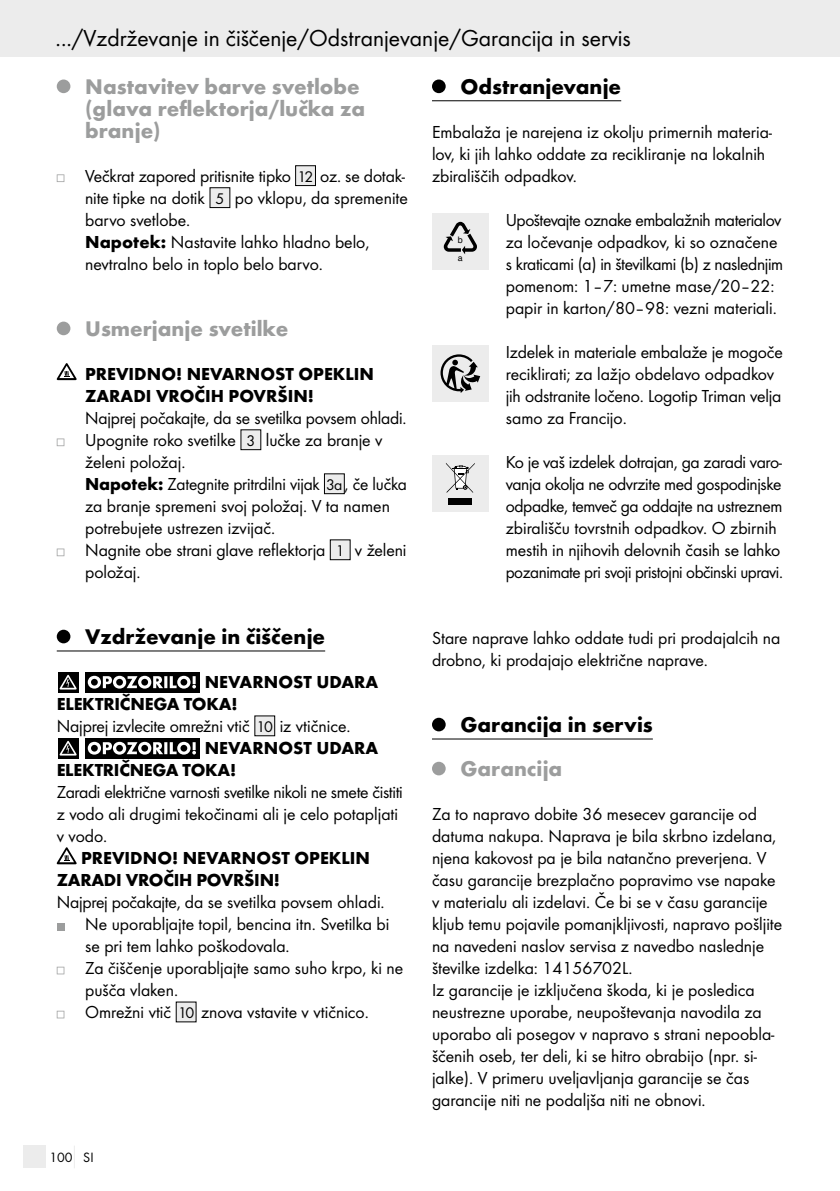
<style>
.page{position:relative;width:840px;height:1191px;background:#fff}
.page>*{position:absolute;margin:0;border:0;box-sizing:border-box;transform-origin:0 0}
.t1{font:24px "Futura Boo";color:#000}
.t2{font:700 22px/22px "Futura";color:#9c9d9d}
.t3{font:700 22px "Futura";color:#000}
.t4{font:18px/22px "Futura Boo";color:#000}
.t5{font:18px/22px "Futura Boo";letter-spacing:-.02em;color:#000}
.t6{font:700 18px/22px "Futura";color:#000}
.t7{font:14px "Futura Boo";color:#000}
.t8{font:9px "Helvetica";color:#000}
.t9{font:8.8px "Helvetica";color:#000}
.s1{font-size:16px}
.s2{font-family:"Futura";font-weight:700}
</style>
<div class="page">
<div style="left:0;top:0;width:839px;height:57px;background:#ececec"></div>
<div style="left:23px;top:1145px;width:22px;height:23px;background:#ececec"></div>
<svg style="left:74px;top:1146px;width:1px;height:22px"></svg>
<hr style="left:57px;top:650px;width:268px;height:1px;background:#000">
<div style="left:57px;top:79px;width:13px;height:14px;background:#9c9d9d;border-radius:50%"></div>
<svg style="left:57px;top:174px;width:7px;height:8px"></svg>
<div style="left:295px;top:166px;width:20px;height:20px;background:#ececec"></div>
<div style="left:295px;top:165px;width:21px;height:21px;border:1px solid #000"></div>
<div style="left:210px;top:188px;width:20px;height:20px;background:#ececec"></div>
<div style="left:209px;top:187px;width:21px;height:21px;border:1px solid #000"></div>
<div style="left:57px;top:321px;width:13px;height:14px;background:#9c9d9d;border-radius:50%"></div>
<svg style="left:57px;top:363px;width:20px;height:17px"></svg>
<svg style="left:57px;top:438px;width:7px;height:8px"></svg>
<div style="left:241px;top:430px;width:20px;height:20px;background:#ececec"></div>
<div style="left:324px;top:474px;width:20px;height:20px;background:#ececec"></div>
<div style="left:324px;top:473px;width:20px;height:21px;border:1px solid #000"></div>
<svg style="left:57px;top:548px;width:7px;height:8px"></svg>
<div style="left:330px;top:540px;width:20px;height:20px;background:#ececec"></div>
<div style="left:329px;top:539px;width:21px;height:21px;border:1px solid #000"></div>
<div style="left:57px;top:629px;width:13px;height:14px;background:#000;border-radius:50%"></div>
<div style="left:85px;top:672px;width:114px;height:20px;background:#000"></div>
<svg style="left:88px;top:676px;width:108px;height:12px"></svg>
<svg style="left:58px;top:672px;width:20px;height:20px"></svg>
<svg style="left:60px;top:675px;width:17px;height:14px"></svg>
<div style="left:255px;top:716px;width:19px;height:20px;background:#ececec"></div>
<div style="left:85px;top:738px;width:114px;height:20px;background:#000"></div>
<svg style="left:88px;top:742px;width:108px;height:12px"></svg>
<div style="left:58px;top:738px;width:20px;height:20px;background:linear-gradient(to right,#010101,#010101)"></div>
<svg style="left:60px;top:741px;width:17px;height:14px"></svg>
<svg style="left:57px;top:847px;width:20px;height:17px"></svg>
<div style="left:57px;top:922px;width:7px;height:8px;background:#9c9d9d"></div>
<svg style="left:57px;top:966px;width:7px;height:8px"></svg>
<svg style="left:57px;top:1010px;width:7px;height:8px"></svg>
<div style="left:176px;top:1002px;width:20px;height:20px;background:#ececec"></div>
<hr style="left:432px;top:100px;width:189px;height:1px;background:#000">
<hr style="left:432px;top:738px;width:220px;height:1px;background:#000">
<div style="left:432px;top:79px;width:13px;height:14px;background:#000;border-radius:50%"></div>
<div style="left:432px;top:213px;width:56px;height:57px;background:#ececec"></div>
<svg style="left:443px;top:222px;width:33px;height:32px"></svg>
<div style="left:432px;top:345px;width:56px;height:57px;background:#ececec"></div>
<svg style="left:440px;top:354px;width:40px;height:39px"></svg>
<div style="left:432px;top:455px;width:56px;height:57px;background:#ececec"></div>
<div style="left:448px;top:498px;width:24px;height:7px;background:#000"></div>
<svg style="left:445px;top:463px;width:29px;height:30px"></svg>
<div style="left:432px;top:717px;width:13px;height:14px;background:#000;border-radius:50%"></div>
<div style="left:432px;top:761px;width:13px;height:14px;background:#9c9d9d;border-radius:50%"></div>
<h1 class="t1" style="left:56px;top:24px;width:576px">.../Vzdrževanje in čiščenje/Odstranjevanje/Garancija in servis</h1>
<p class="t2" style="left:85px;top:75px;width:281px">Nastavitev barve svetlobe (glava reflektorja/lučka za branje)</p>
<p class="t4" style="left:85px;top:165px;width:324px">Večkrat zapored pritisnite tipko <span class="s1">12</span> oz. se dotak&shy;nite tipke na dotik <span class="s1">5</span> po vklopu, da spremenite barvo svetlobe.<br><span class="s2">Napotek:</span> Nastavite lahko hladno belo, nevtralno belo in toplo belo barvo.</p>
<p class="t3" style="left:460px;top:73px;width:162px">Odstranjevanje</p>
<p class="t4" style="left:432px;top:121px;width:341px">Embalaža je narejena iz okolju primernih materia&shy;lov, ki jih lahko oddate za recikliranje na lokalnih zbirališčih odpadkov.</p>
<p class="t4" style="left:505px;top:209px;width:279px">Upoštevajte oznake embalažnih materialov za ločevanje odpadkov, ki so označene s kraticami (a) in številkami (b) z naslednjim pomenom: 1–7: umetne mase/20–22: papir in karton/80–98: vezni materiali.</p>
<p class="t4" style="left:505px;top:341px;width:278px">Izdelek in materiale embalaže je mogoče reciklirati; za lažjo obdelavo odpadkov jih odstranite ločeno. Logotip Triman velja samo za Francijo.</p>
<p class="t5" style="left:505px;top:451px;width:278px">Ko je vaš izdelek dotrajan, ga zaradi varo&shy;vanja okolja ne odvrzite med gospodinjske odpadke, temveč ga oddajte na ustreznem zbirališču tovrstnih odpadkov. O zbirnih mestih in njihovih delovnih časih se lahko pozanimate pri svoji pristojni občinski upravi.</p>
<p class="t8" style="left:457px;top:233px;width:7px">b</p>
<p class="t9" style="left:457px;top:251px;width:6px">a</p>
<p class="t2" style="left:85px;top:317px;width:204px">Usmerjanje svetilke</p>
<p class="t6" style="left:85px;top:363px;width:290px">PREVIDNO! NEVARNOST OPEKLIN<br>ZARADI VROČIH POVRŠIN!</p>
<p class="t4" style="left:85px;top:407px;width:323px">Najprej počakajte, da se svetilka povsem ohladi.<br>Upognite roko svetilke <span class="s1">3</span> lučke za branje v želeni položaj.<br><span class="s2">Napotek:</span> Zategnite pritrdilni vijak <span class="s1">3a</span> , če lučka za branje spremeni svoj položaj. V ta namen potrebujete ustrezen izvijač.<br>Nagnite obe strani glave reflektorja <span class="s1">1</span> v želeni položaj.</p>
<p class="t3" style="left:85px;top:623px;width:241px">Vzdrževanje in čiščenje</p>
<p class="t6" style="left:57px;top:671px;width:323px;text-indent:148px">NEVARNOST UDARA<br>ELEKTRIČNEGA TOKA!</p>
<p class="t4" style="left:57px;top:715px;width:295px">Najprej izvlecite omrežni vtič <span class="s1">10</span> iz vtičnice.</p>
<p class="t6" style="left:57px;top:737px;width:323px;text-indent:148px">NEVARNOST UDARA<br>ELEKTRIČNEGA TOKA!</p>
<p class="t5" style="left:57px;top:781px;width:347px">Zaradi električne varnosti svetilke nikoli ne smete čistiti z vodo ali drugimi tekočinami ali je celo potapljati v vodo.</p>
<p class="t6" style="left:57px;top:847px;width:315px;text-indent:24px">PREVIDNO! NEVARNOST OPEKLIN<br>ZARADI VROČIH POVRŠIN!</p>
<p class="t4" style="left:85px;top:891px;width:319px;text-indent:-28px">Najprej počakajte, da se svetilka povsem ohladi.<br>Ne uporabljajte topil, bencina itn. Svetilka bi se pri tem lahko poškodovala.<br>Za čiščenje uporabljajte samo suho krpo, ki ne pušča vlaken.<br>Omrežni vtič <span class="s1">10</span> znova vstavite v vtičnico.</p>
<p class="t7" style="left:49px;top:1149px;width:46px">100 SI</p>
<p class="t4" style="left:432px;top:627px;width:350px">Stare naprave lahko oddate tudi pri prodajalcih na drobno, ki prodajajo električne naprave.</p>
<p class="t3" style="left:460px;top:711px;width:194px">Garancija in servis</p>
<p class="t2" style="left:460px;top:757px;width:103px">Garancija</p>
<p class="t4" style="left:432px;top:803px;width:351px">Za to napravo dobite 36 mesecev garancije od datuma nakupa. Naprava je bila skrbno izdelana, njena kakovost pa je bila natančno preverjena. V času garancije brezplačno popravimo vse napake v materialu ali izdelavi. Če bi se v času garancije kljub temu pojavile pomanjkljivosti, napravo pošljite na navedeni naslov servisa z navedbo naslednje številke izdelka: 14156702L.<br>Iz garancije je izključena škoda, ki je posledica neustrezne uporabe, neupoštevanja navodila za uporabo ali posegov v napravo s strani nepoobla&shy;ščenih oseb, ter deli, ki se hitro obrabijo (npr. si&shy;jalke). V primeru uveljavljanja garancije se čas garancije niti ne podaljša niti ne obnovi.</p>
</div>
